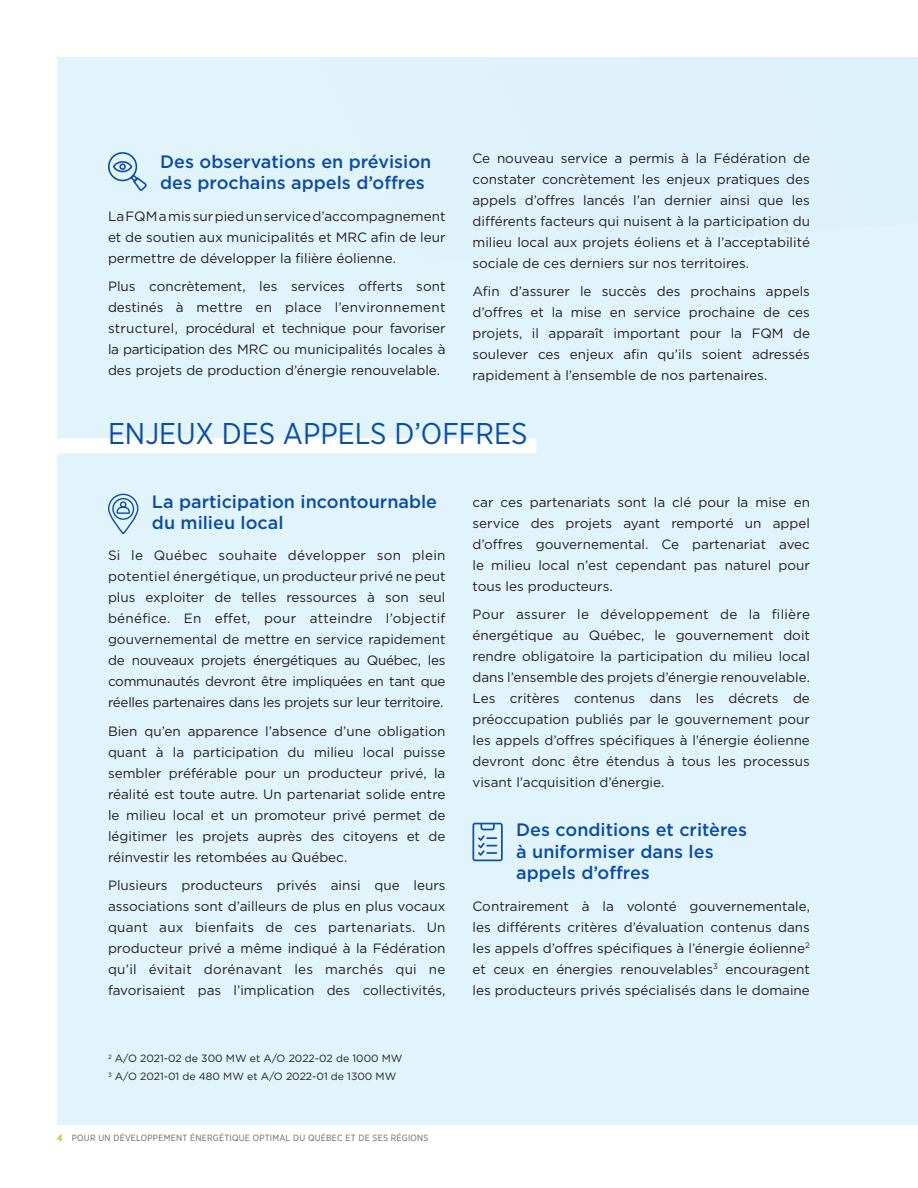
<style>
.page{position:relative;width:918px;height:1188px;background:#fff}
.page>*{position:absolute;margin:0;border:0;box-sizing:border-box;transform-origin:0 0}
.Titre_gauche{font:30px "Gotham Narrow";color:#0d4da1}
.Sous-titre{font:500 18px/21.3px "Gotham";color:#0d4da1}
.Tx_courant{font:13.5px/21px "Gotham";color:#231f20;text-align:justify}
.Note_bas-page{font:10.5px "Gotham";color:#231f20}
.t1{font:9px "Gotham Narrow";letter-spacing:.025em;color:#636366}
.s1{font-weight:700;color:#a6ce39}
</style>
<div class="page">
<div style="left:57px;top:57px;width:861px;height:1068px;background:#e1f4fc"></div>
<svg style="left:108px;top:152px;width:39px;height:39px"></svg>
<div style="left:36px;top:438px;width:500px;height:15px;background:#fff"></div>
<svg style="left:108px;top:493px;width:31px;height:42px"></svg>
<svg style="left:472px;top:823px;width:31px;height:38px"></svg>
<p class="Sous-titre" style="left:160px;top:151px;width:273px">Des observations en prévision des prochains appels d’offres</p>
<p class="Tx_courant" style="left:108px;top:205px;width:339px">La FQM a mis sur pied un service d’accompagnement et de soutien aux municipalités et MRC afin de leur permettre de développer la filière éolienne.</p>
<p class="Tx_courant" style="left:108px;top:275px;width:339px">Plus concrètement, les services offerts sont destinés à mettre en place l’environnement structurel, procédural et technique pour favoriser la participation des MRC ou municipalités locales à des projets de production d’énergie renouvelable.</p>
<p class="Tx_courant" style="left:472px;top:147px;width:339px">Ce nouveau service a permis à la Fédération de constater concrètement les enjeux pratiques des appels d’offres lancés l’an dernier ainsi que les différents facteurs qui nuisent à la participation du milieu local aux projets éoliens et à l’acceptabilité sociale de ces derniers sur nos territoires.</p>
<p class="Tx_courant" style="left:472px;top:280px;width:339px">Afin d’assurer le succès des prochains appels d’offres et la mise en service prochaine de ces projets, il apparaît important pour la FQM de soulever ces enjeux afin qu’ils soient adressés rapidement à l’ensemble de nos partenaires.</p>
<p class="Titre_gauche" style="left:108px;top:415px;width:421px">ENJEUX DES APPELS D’OFFRES</p>
<p class="Sous-titre" style="left:152px;top:490px;width:287px">La participation incontournable du milieu local</p>
<p class="Tx_courant" style="left:108px;top:545px;width:339px">Si le Québec souhaite développer son plein potentiel énergétique, un producteur privé ne peut plus exploiter de telles ressources à son seul bénéfice. En effet, pour atteindre l’objectif gouvernemental de mettre en service rapidement de nouveaux projets énergétiques au Québec, les communautés devront être impliquées en tant que réelles partenaires dans les projets sur leur territoire.</p>
<p class="Tx_courant" style="left:108px;top:720px;width:339px">Bien qu’en apparence l’absence d’une obligation quant à la participation du milieu local puisse sembler préférable pour un producteur privé, la réalité est toute autre. Un partenariat solide entre le milieu local et un promoteur privé permet de légitimer les projets auprès des citoyens et de réinvestir les retombées au Québec.</p>
<p class="Tx_courant" style="left:108px;top:874px;width:339px">Plusieurs producteurs privés ainsi que leurs associations sont d’ailleurs de plus en plus vocaux quant aux bienfaits de ces partenariats. Un producteur privé a même indiqué à la Fédération qu’il évitait dorénavant les marchés qui ne favorisaient pas l’implication des collectivités,</p>
<p class="Note_bas-page" style="left:108px;top:1052px;width:296px"><sup>2</sup> A/O 2021-02 de 300 MW et A/O 2022-02 de 1000 MW</p>
<p class="Note_bas-page" style="left:108px;top:1070px;width:290px"><sup>3</sup> A/O 2021-01 de 480 MW et A/O 2022-01 de 1300 MW</p>
<p class="t1" style="left:57px;top:1132px;width:373px"><span class="s1">4</span> POUR UN DÉVELOPPEMENT ÉNERGÉTIQUE OPTIMAL DU QUÉBEC ET DE SES RÉGIONS</p>
<p class="Tx_courant" style="left:472px;top:492px;width:339px">car ces partenariats sont la clé pour la mise en service des projets ayant remporté un appel d’offres gouvernemental. Ce partenariat avec le milieu local n’est cependant pas naturel pour tous les producteurs.</p>
<p class="Tx_courant" style="left:472px;top:604px;width:339px">Pour assurer le développement de la filière énergétique au Québec, le gouvernement doit rendre obligatoire la participation du milieu local dans l’ensemble des projets d’énergie renouvelable.<br>Les critères contenus dans les décrets de préoccupation publiés par le gouvernement pour les appels d’offres spécifiques à l’énergie éolienne devront donc être étendus à tous les processus visant l’acquisition d’énergie.</p>
<p class="Sous-titre" style="left:516px;top:819px;width:232px">Des conditions et critères à uniformiser dans les appels d’offres</p>
<p class="Tx_courant" style="left:472px;top:895px;width:339px">Contrairement à la volonté gouvernementale, les différents critères d’évaluation contenus dans les appels d’offres spécifiques à l’énergie éolienne<sup>2 </sup>et ceux en énergies renouvelables<sup>3</sup> encouragent les producteurs privés spécialisés dans le domaine</p>
</div>
